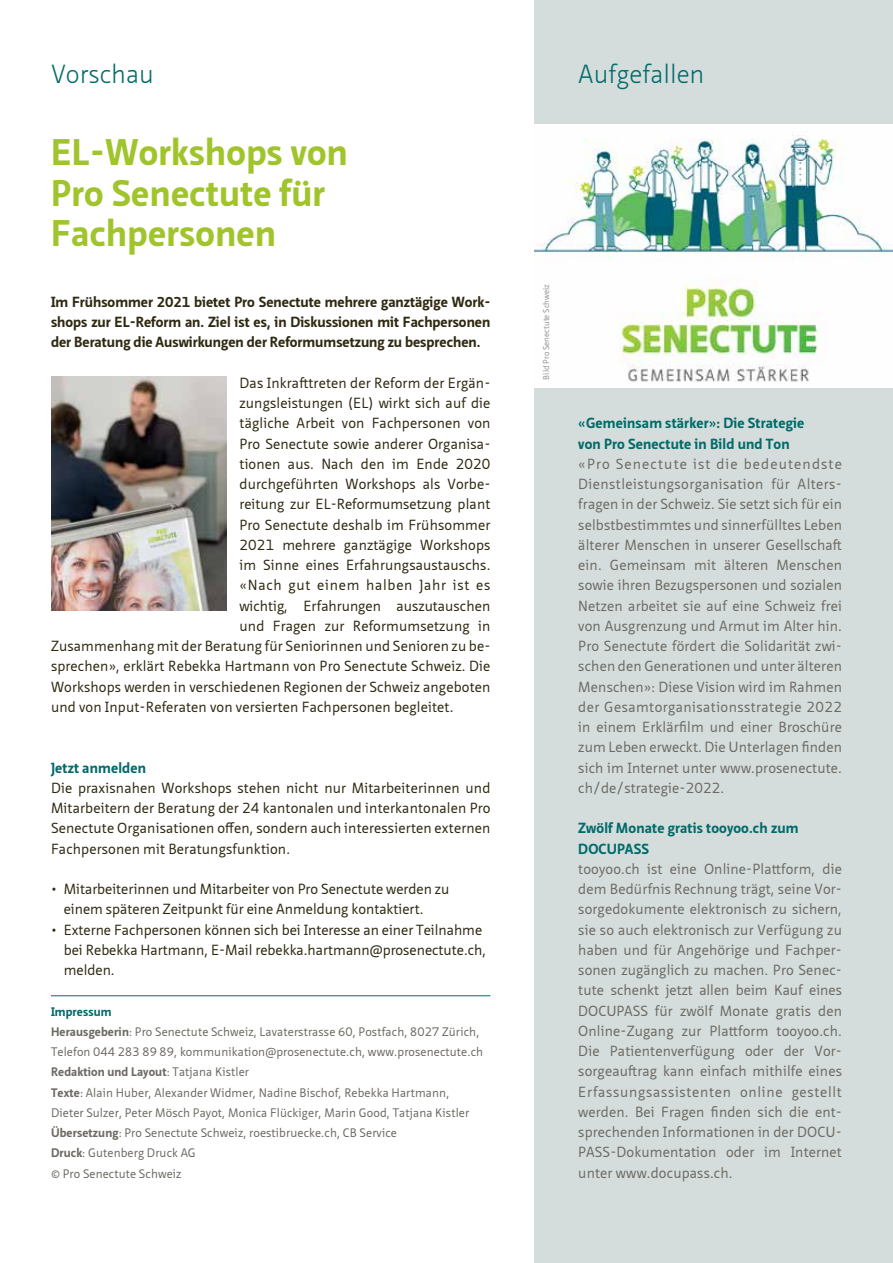
<style>
.page{position:relative;width:893px;height:1263px;background:#fff}
.page>*{position:absolute;margin:0;border:0;box-sizing:border-box;transform-origin:0 0}
.t1{font:700 36px/40.5px "Neue Sans Pro";letter-spacing:.01em;color:#a0c42b}
.t2{font:300 25.5px "Neue Sans Pro";color:#006b6a}
.t3{font:14.25px/20.2px "Neue Sans Pro";letter-spacing:.01em;color:#6d6a63}
.t4{font:14.25px/20.2px "Neue Sans Pro";letter-spacing:.01em;color:#2f2912}
.t5{font:700 14.25px/20.2px "Neue Sans Pro";color:#2f2912;text-align:justify}
.t6{font:700 14.25px/20.2px "Neue Sans Pro";letter-spacing:.01em;color:#006b6a}
.t7{font:14.25px "Neue Sans Pro";letter-spacing:.05em;color:#2f2912}
.t8{font:12px/20.2px "Neue Sans Pro";letter-spacing:.01em;color:#6d6a63}
.t9{font:8.25px "Neue Sans Pro";color:#959490}
.s1{font-size:13.95px}
.s2{font-weight:700;color:#006b6a}
.s3{font-weight:700}
</style>
<div class="page">
<div style="left:534px;top:0;width:359px;height:1263px;background:#d5dddc"></div>
<img style="left:534px;top:124px;width:359px;height:264px">
<img style="left:51px;top:376px;width:176px;height:235px">
<hr style="left:51px;top:995px;width:439px;height:1px;background:#006b6a">
<h2 class="t2" style="left:51px;top:58px;width:104px">Vorschau</h2>
<h1 class="t1" style="left:51px;top:132px;width:298px">EL-Workshops von<br>Pro Senectute für<br>Fachpersonen</h1>
<p class="t5" style="left:51px;top:291px;width:441px">Im Frühsommer <span class="s1">2021</span> bietet Pro Senectute mehrere ganztägige Work&shy;shops zur EL- Reform an. Ziel ist es, in Diskussionen mit Fachpersonen der Beratung die Auswirkungen der Reformumsetzung zu besprechen.</p>
<p class="t4" style="left:240px;top:372px;width:252px">Das Inkrafttreten der Reform der Ergän-</p>
<p class="t4" style="left:240px;top:393px;width:252px">zungsleistungen (EL) wirkt sich auf die</p>
<p class="t4" style="left:240px;top:413px;width:252px">tägliche Arbeit von Fachpersonen von</p>
<p class="t4" style="left:240px;top:433px;width:250px">Pro Senectute sowie anderer Organisa-</p>
<p class="t4" style="left:240px;top:453px;width:252px">tionen aus. Nach den im Ende 2020</p>
<p class="t4" style="left:240px;top:474px;width:252px">durchgeführten Workshops als Vorbe-</p>
<p class="t4" style="left:240px;top:494px;width:252px">reitung zur EL-Reformumsetzung plant</p>
<p class="t4" style="left:240px;top:514px;width:252px">Pro Senectute deshalb im Frühsommer</p>
<p class="t4" style="left:240px;top:534px;width:252px">2021 mehrere ganztägige Workshops</p>
<p class="t4" style="left:240px;top:555px;width:252px">im Sinne eines Erfahrungsaustauschs.</p>
<p class="t7" style="left:240px;top:576px;width:252px">«Nach gut einem halben Jahr ist es</p>
<p class="t4" style="left:240px;top:595px;width:252px">wichtig, Erfahrungen auszutauschen</p>
<p class="t4" style="left:240px;top:615px;width:252px">und Fragen zur Reformumsetzung in</p>
<p class="t4" style="left:51px;top:636px;width:441px">Zusammenhang mit der Beratung für Seniorinnen und Senioren zu be-</p>
<p class="t4" style="left:51px;top:656px;width:441px">sprechen», erklärt Rebekka Hartmann von Pro Senectute Schweiz. Die</p>
<p class="t4" style="left:51px;top:676px;width:441px">Workshops werden in verschiedenen Regionen der Schweiz angeboten</p>
<p class="t4" style="left:51px;top:696px;width:404px">und von Input-Referaten von versierten Fachpersonen begleitet.</p>
<p class="t6" style="left:51px;top:757px;width:96px">Jetzt anmelden</p>
<p class="t4" style="left:51px;top:777px;width:441px;text-align:justify">Die praxisnahen Workshops stehen nicht nur Mitarbeiterinnen und Mitarbeitern der Beratung der 24 kantonalen und interkantonalen Pro Senectute Organisationen offen, sondern auch interessierten externen Fachpersonen mit Beratungsfunktion.</p>
<p class="t4" style="left:64px;top:879px;width:387px;text-indent:-13px">• Mitarbeiterinnen und Mitarbeiter von Pro Senectute werden zu einem späteren Zeitpunkt für eine Anmeldung kontaktiert.</p>
<p class="t4" style="left:64px;top:919px;width:424px;text-indent:-13px">• Externe Fachpersonen können sich bei Interesse an einer Teilnahme bei Rebekka Hartmann, E-Mail rebekka.hartmann@prosenectute.ch, melden.</p>
<p class="t8" style="left:51px;top:1001px;width:434px"><span class="s2">Impressum<br></span><span class="s3">Herausgeberin</span>: Pro Senectute Schweiz, Lavaterstrasse 60, Postfach, 8027 Zürich, Telefon 044 283 89 89, kommunikation@prosenectute.ch, www.prosenectute.ch <span class="s3">Redaktion und Layout</span>: Tatjana Kistler<br><span class="s3">Texte</span>: Alain Huber, Alexander Widmer, Nadine Bischof, Rebekka Hartmann, Dieter Sulzer, Peter Mösch Payot, Monica Flückiger, Marin Good, Tatjana Kistler <span class="s3">Übersetzung</span>: Pro Senectute Schweiz, roestibruecke.ch, CB Service<br><span class="s3">Druck</span>: Gutenberg Druck AG<br>© Pro Senectute Schweiz</p>
<h2 class="t2" style="left:578px;top:58px;width:128px">Aufgefallen</h2>
<p class="t9" style="left:541px;top:379px;width:97px;rotate:-90deg">Bild Pro Senectute Schweiz</p>
<p class="t6" style="left:578px;top:413px;width:227px">«Gemeinsam stärker»: Die Strategie von Pro Senectute in Bild und Ton</p>
<p class="t3" style="left:578px;top:453px;width:265px">«Pro Senectute ist die bedeutendste Dienstleistungsorganisation für Alters&shy;fragen in der Schweiz. Sie setzt sich für ein selbstbestimmtes und sinnerfülltes Leben älterer Menschen in unserer Gesellschaft ein. Gemeinsam mit älteren Menschen sowie ihren Bezugspersonen und sozialen Netzen arbeitet sie auf eine Schweiz frei von Ausgrenzung und Armut im Alter hin.<br>Pro Senectute fördert die Solidarität zwi&shy;schen den Generationen und unter älteren Menschen»: Diese Vision wird im Rahmen der Gesamtorganisationsstrategie 2022 in einem Erklärfilm und einer Broschüre zum Leben erweckt. Die Unterlagen finden sich im Internet unter www.prosenectute. ch/de/strategie-2022.</p>
<p class="t6" style="left:578px;top:818px;width:222px">Zwölf Monate gratis tooyoo.ch zum<br>DOCUPASS</p>
<p class="t3" style="left:578px;top:858px;width:265px">tooyoo.ch ist eine Online-Plattform, die dem Bedürfnis Rechnung trägt, seine Vor&shy;sorgedokumente elektronisch zu sichern, sie so auch elektronisch zur Verfügung zu haben und für Angehörige und Fachper&shy;sonen zugänglich zu machen. Pro Senec&shy;tute schenkt jetzt allen beim Kauf eines DOCUPASS für zwölf Monate gratis den Online-Zugang zur Plattform tooyoo.ch.<br>Die Patientenverfügung oder der Vor&shy;sorgeauftrag kann einfach mithilfe eines Erfassungsassistenten online gestellt werden. Bei Fragen finden sich die ent&shy;sprechenden Informationen in der DOCU-PASS-Dokumentation oder im Internet unter www.docupass.ch.</p>
</div>
